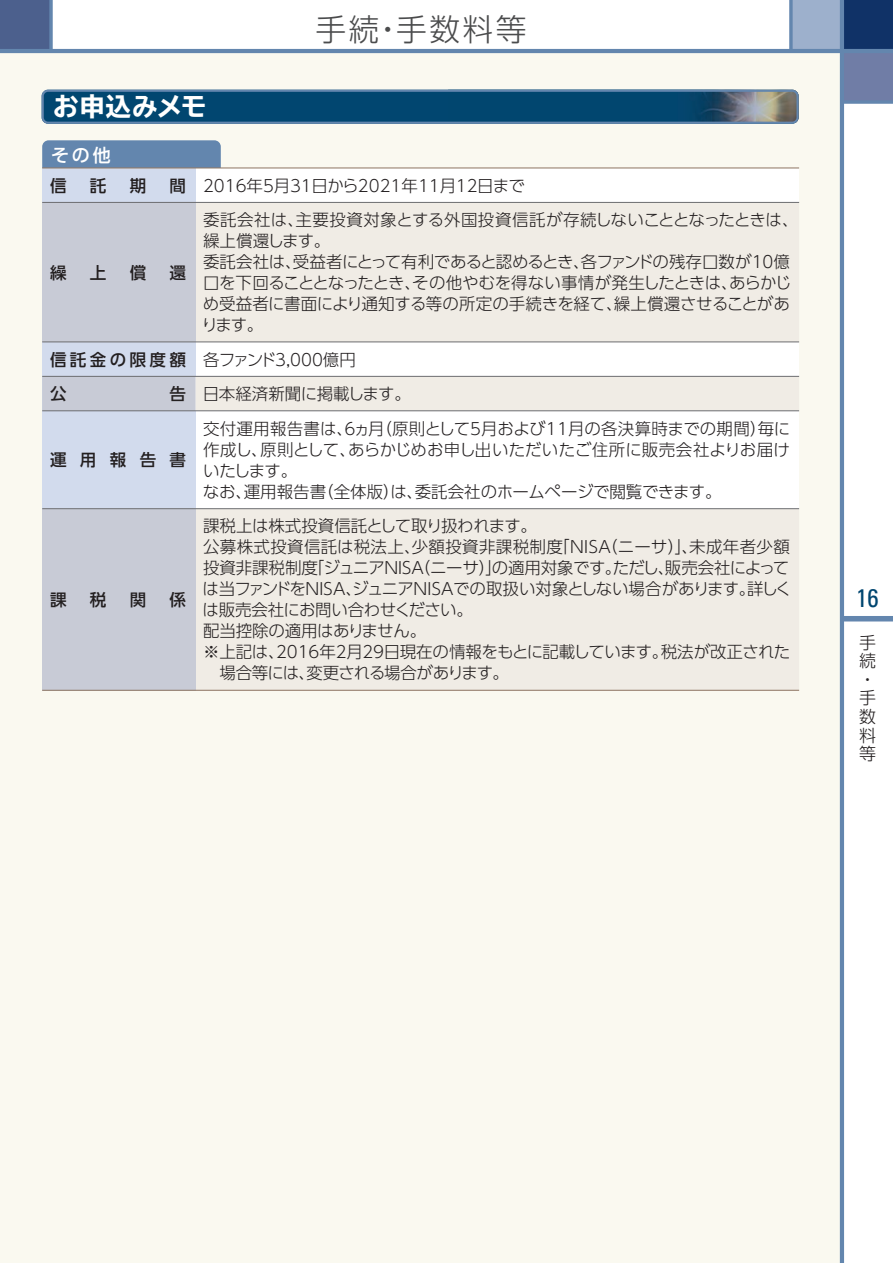
<style>
.page{position:relative;width:893px;height:1263px;background:#fff}
.page>*{position:absolute;margin:0;border:0;box-sizing:border-box;transform-origin:0 0}
.t1{font:300 30.75px "UD Shin Go Pro";letter-spacing:.08em;color:#4b4c4d}
.t2{font:700 expanded 25.5px "TBUD Go Std";letter-spacing:.025em;color:#fff}
.t3{font:condensed 25.5px "Univers";color:#014670}
.t4{font:500 18px "UD Shin Go Pro";color:#fff}
.t5{font:300 16.95px/18.6px "UD Shin Go Pro";color:#231f20}
.t6{font:300 16.5px/21px "UD Shin Go Pro";letter-spacing:-.01em;color:#231f20}
.t7{font:300 16.5px "UD Shin Go Pro";letter-spacing:.02em;color:#231f20}
.t8{font:500 16.5px/34.5px "UD Shin Go Pro";letter-spacing:.21em;color:#231f20}
.t9{font:300 16.5px "UD Shin Go Pro";letter-spacing:-.055em;color:#231f20}
.t10{font:300 16.5px "UD Shin Go Pro";letter-spacing:-.03em;color:#231f20}
</style>
<div class="page">
<div style="left:0;top:51px;width:842px;height:1212px;background:#faf9f0"></div>
<div style="left:791px;top:0;width:51px;height:51px;background:#9db0cc"></div>
<div style="left:842px;top:0;width:51px;height:51px;background:#103267"></div>
<div style="left:0;top:0;width:51px;height:51px;background:#4c608d"></div>
<div style="left:844px;top:53px;width:49px;height:47px;background:#707da6"></div>
<svg style="left:49px;top:0;width:4px;height:49px"></svg>
<div style="left:842px;top:616px;width:51px;height:5px;background:#6386ae"></div>
<hr style="left:840px;top:0;width:4px;height:1263px;background:#6386ae">
<hr style="left:0;top:49px;width:893px;height:4px;background:#6386ae">
<svg style="left:844px;top:100px;width:49px;height:4px"></svg>
<svg style="left:789px;top:0;width:4px;height:49px"></svg>
<svg style="left:42px;top:90px;width:757px;height:34px;background:#195378"></svg>
<div style="left:42px;top:140px;width:179px;height:34px;background:#6386ae;border-radius:6px"></div>
<div style="left:195px;top:168px;width:604px;height:523px;background:#fff"></div>
<div style="left:42px;top:168px;width:153px;height:523px;background:#d2dbed"></div>
<div style="left:195px;top:202px;width:604px;height:140px;background:#f0ece5"></div>
<div style="left:42px;top:202px;width:153px;height:140px;background:#c8cbd6"></div>
<div style="left:195px;top:376px;width:604px;height:35px;background:#f0ece5"></div>
<div style="left:42px;top:376px;width:153px;height:35px;background:#c8cbd6"></div>
<div style="left:195px;top:509px;width:604px;height:181px;background:#f0ece5"></div>
<div style="left:42px;top:509px;width:153px;height:182px;background:#c8cbd6"></div>
<hr style="left:42px;top:167px;width:757px;height:1px;background:#927b68">
<hr style="left:42px;top:202px;width:757px;height:1px;background:#6c6d70">
<hr style="left:42px;top:342px;width:757px;height:1px;background:#6c6d70">
<hr style="left:42px;top:376px;width:757px;height:1px;background:#6c6d70">
<hr style="left:42px;top:411px;width:757px;height:1px;background:#6c6d70">
<hr style="left:42px;top:508px;width:757px;height:1px;background:#6c6d70">
<hr style="left:42px;top:690px;width:757px;height:1px;background:#927b68">
<h1 class="t1" style="left:315px;top:4px;width:213px">手続・手数料等</h1>
<h2 class="t2" style="left:53px;top:92px;width:155px">お申込みメモ</h2>
<p class="t4" style="left:51px;top:140px;width:61px">その他</p>
<p class="t8" style="left:50px;top:168px;width:18px">信</p>
<p class="t8" style="left:90px;top:168px;width:18px">託</p>
<p class="t8" style="left:130px;top:168px;width:18px">期</p>
<p class="t8" style="left:170px;top:168px;width:18px">間</p>
<p class="t6" style="left:203px;top:168px;width:597px;line-height:34.5px">2016年5月31日から2021年11月12日まで<br>委託会社は、主要投資対象とする外国投資信託が存続しないこととなったときは、</p>
<p class="t6" style="left:201px;top:230px;width:591px">繰上償還します。<br>委託会社は、受益者にとって有利であると認めるとき、各ファンドの残存口数が10億口を下回ることとなったとき、その他やむを得ない事情が発生したときは、あらかじめ受益者に書面により通知する等の所定の手続きを経て、繰上償還させることがあります。</p>
<p class="t6" style="left:203px;top:342px;width:589px;line-height:34.5px">各ファンド3,000億円<br>日本経済新聞に掲載します。<br>交付運用報告書は、６ヵ月（原則として5月および11月の各決算時までの期間）毎に</p>
<p class="t6" style="left:203px;top:439px;width:588px">作成し、原則として、あらかじめお申し出いただいたご住所に販売会社よりお届けいたします。<br>なお、運用報告書（全体版）は、委託会社のホームページで閲覧できます。</p>
<p class="t6" style="left:203px;top:515px;width:335px">課税上は株式投資信託として取り扱われます。</p>
<p class="t7" style="left:203px;top:534px;width:588px">公募株式投資信託は税法上、少額投資非課税制度「NISA（ニーサ）」、未成年者少額</p>
<p class="t6" style="left:203px;top:557px;width:588px">投資非課税制度「ジュニアNISA（ニーサ）」の適用対象です。ただし、販売会社によって</p>
<p class="t6" style="left:203px;top:578px;width:591px">は当ファンドをNISA、ジュニアNISAでの取扱い対象としない場合があります。詳しく</p>
<p class="t10" style="left:203px;top:597px;width:272px">は販売会社にお問い合わせください。</p>
<p class="t6" style="left:203px;top:620px;width:225px">配当控除の適用はありません。</p>
<p class="t6" style="left:203px;top:641px;width:589px">※上記は、2016年2月29日現在の情報をもとに記載しています。税法が改正された</p>
<p class="t9" style="left:220px;top:660px;width:291px">場合等には、変更される場合があります。</p>
<p class="t8" style="left:50px;top:255px;width:18px">繰</p>
<p class="t8" style="left:90px;top:255px;width:18px">上</p>
<p class="t8" style="left:130px;top:255px;width:18px">償</p>
<p class="t8" style="left:170px;top:255px;width:18px">還</p>
<p class="t8" style="left:50px;top:342px;width:138px">信託金の限度額公</p>
<p class="t8" style="left:170px;top:376px;width:18px">告</p>
<p class="t8" style="left:50px;top:442px;width:138px">運用報告書</p>
<p class="t8" style="left:50px;top:582px;width:18px">課</p>
<p class="t8" style="left:90px;top:582px;width:18px">税</p>
<p class="t8" style="left:130px;top:582px;width:18px">関</p>
<p class="t8" style="left:170px;top:582px;width:18px">係</p>
<h2 class="t3" style="left:856px;top:582px;width:24px">16</h2>
<p class="t5" style="left:859px;top:632px;width:18px">手続・手数料等</p>
</div>
